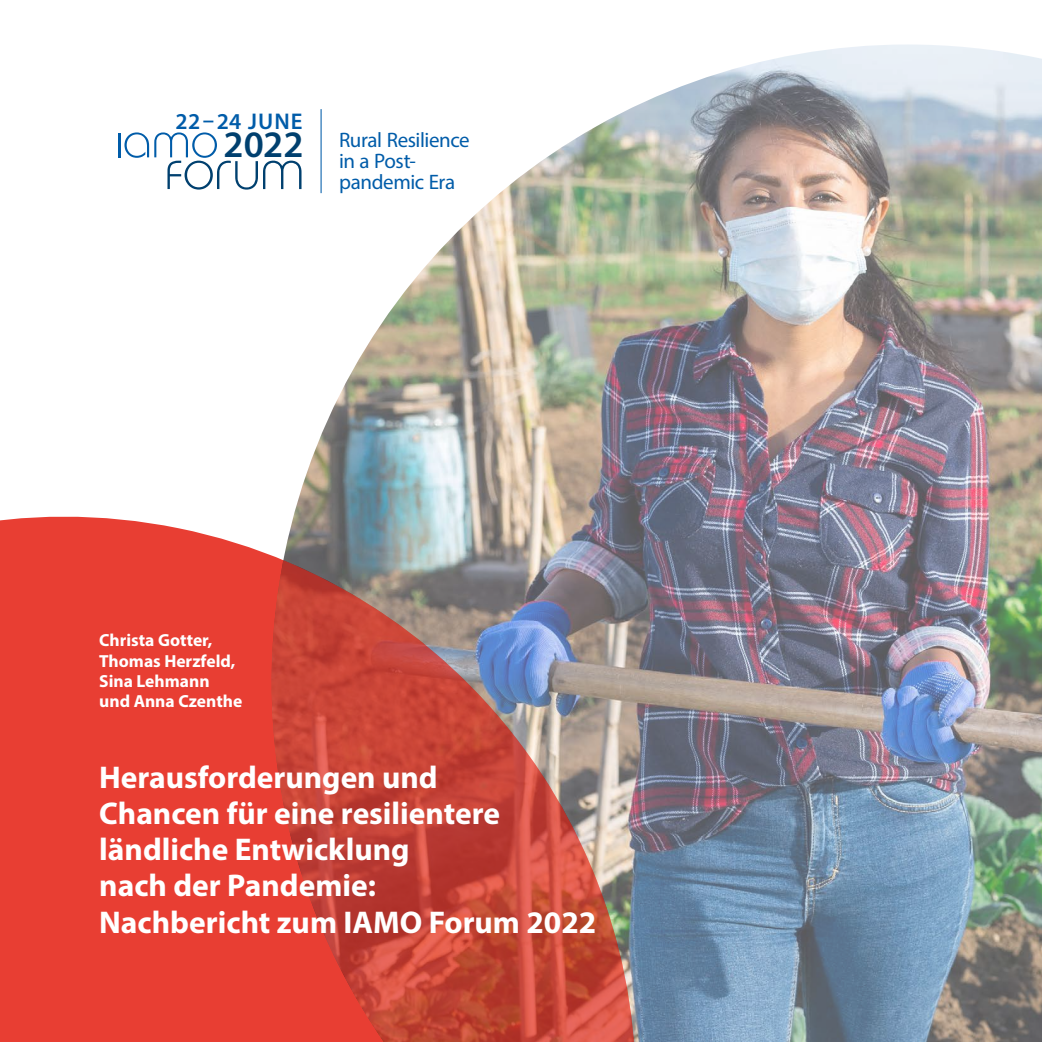
<style>
.page{position:relative;width:1042px;height:1042px;background:#fff}
.page>*{position:absolute;margin:0;border:0;box-sizing:border-box;transform-origin:0 0}
.t1{font:600 37.45px "Myriad Pro";color:#00406f}
.t2{font:31.5px/36.2px "Myriad Pro Bold 2";color:#fff}
.t3{font:600 22.75px "Myriad Pro";letter-spacing:.045em;color:#005ca9}
.t4{font:21px/21px "Myriad Pro Regular 3";letter-spacing:-.02em;color:#005ca9}
.t5{font:17.5px/20.1px "Myriad Pro Bold 2";color:#fff}
</style>
<div class="page">
<div style="left:0;top:516px;width:249px;height:526px;background:#e83e33"></div>
<img style="left:249px;top:44px;width:793px;height:998px">
<img style="left:229px;top:560px;width:450px;height:482px">
<div style="left:99px;top:99px;width:389px;height:104px;background:#fff"></div>
<hr style="left:320px;top:109px;width:2px;height:84px;background:#005ca9">
<hr style="left:118px;top:133px;width:2px;height:24px;background:#005ca9">
<svg style="left:124px;top:132px;width:177px;height:58px"></svg>
<p class="t3" style="left:175px;top:106px;width:129px">22 – 24 JUNE</p>
<p class="t1" style="left:224px;top:121px;width:81px">2022</p>
<p class="t4" style="left:339px;top:129px;width:132px">Rural Resilience in a Post&shy;pandemic Era</p>
<p class="t5" style="left:99px;top:630px;width:145px">Christa Gotter,<br>Thomas Herzfeld,<br>Sina Lehmann und Anna Czenthe</p>
<p class="t2" style="left:99px;top:758px;width:499px">Herausforderungen und<br>Chancen für eine resilientere ländliche Entwicklung<br>nach der Pandemie:<br>Nachbericht zum IAMO Forum 2022</p>
</div>
